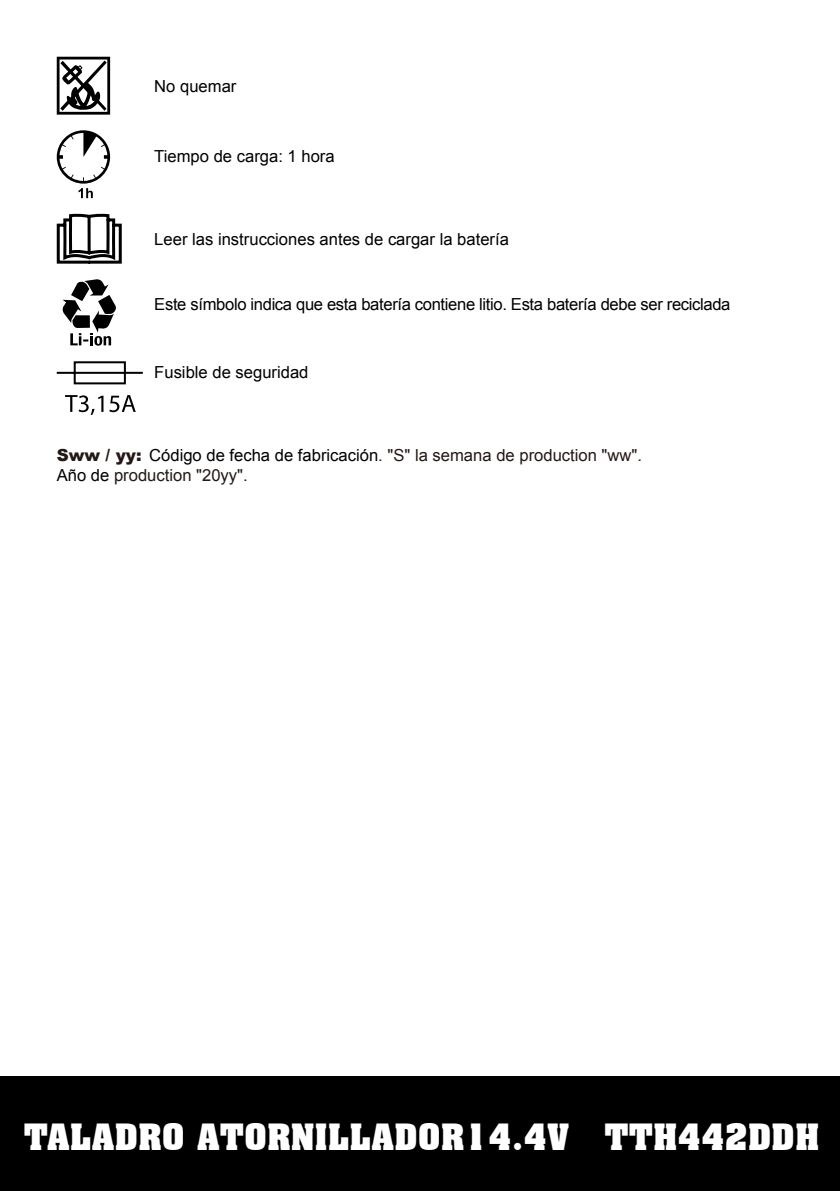
<style>
.page{position:relative;width:840px;height:1191px;background:#fff}
.page>*{position:absolute;margin:0;border:0;box-sizing:border-box;transform-origin:0 0}
.t1{font:700 35.2px "Aachen BT";color:#fff}
.t2{font:16.6px "Arial";color:#000}
.t3{font:16.6px/20px "Arial";color:#231815}
.t4{font:16.6px "Arial";letter-spacing:-.02em;color:#000}
.s1{font-weight:900}
.s2{color:#000}
</style>
<div class="page">
<div style="left:0;top:1076px;width:839px;height:115px;background:#000"></div>
<svg style="left:57px;top:57px;width:53px;height:58px"></svg>
<svg style="left:57px;top:130px;width:53px;height:68px"></svg>
<svg style="left:56px;top:213px;width:66px;height:51px"></svg>
<svg style="left:62px;top:279px;width:54px;height:67px"></svg>
<svg style="left:65px;top:395px;width:38px;height:20px"></svg>
<svg style="left:109px;top:395px;width:27px;height:17px"></svg>
<svg style="left:56px;top:361px;width:87px;height:24px"></svg>
<p class="t2" style="left:154px;top:75px;width:84px">No quemar</p>
<p class="t2" style="left:154px;top:145px;width:182px">Tiempo de carga: 1 hora</p>
<p class="t2" style="left:154px;top:228px;width:356px">Leer las instrucciones antes de cargar la batería</p>
<p class="t4" style="left:154px;top:293px;width:577px">Este símbolo indica que esta batería contiene litio. Esta batería debe ser reciclada</p>
<p class="t2" style="left:154px;top:362px;width:156px">Fusible de seguridad</p>
<p class="t3" style="left:57px;top:445px;width:586px"><span class="s1">Sww / yy:</span> <span class="s2">Código de fecha de fabricación</span>. "S" la semana de production "ww".<br><span class="s2">Año de</span> production "20yy".</p>
<h1 class="t1" style="left:24px;top:1114px;width:796px">TALADRO ATORNILLADOR14.4V TTH442DDH</h1>
</div>
